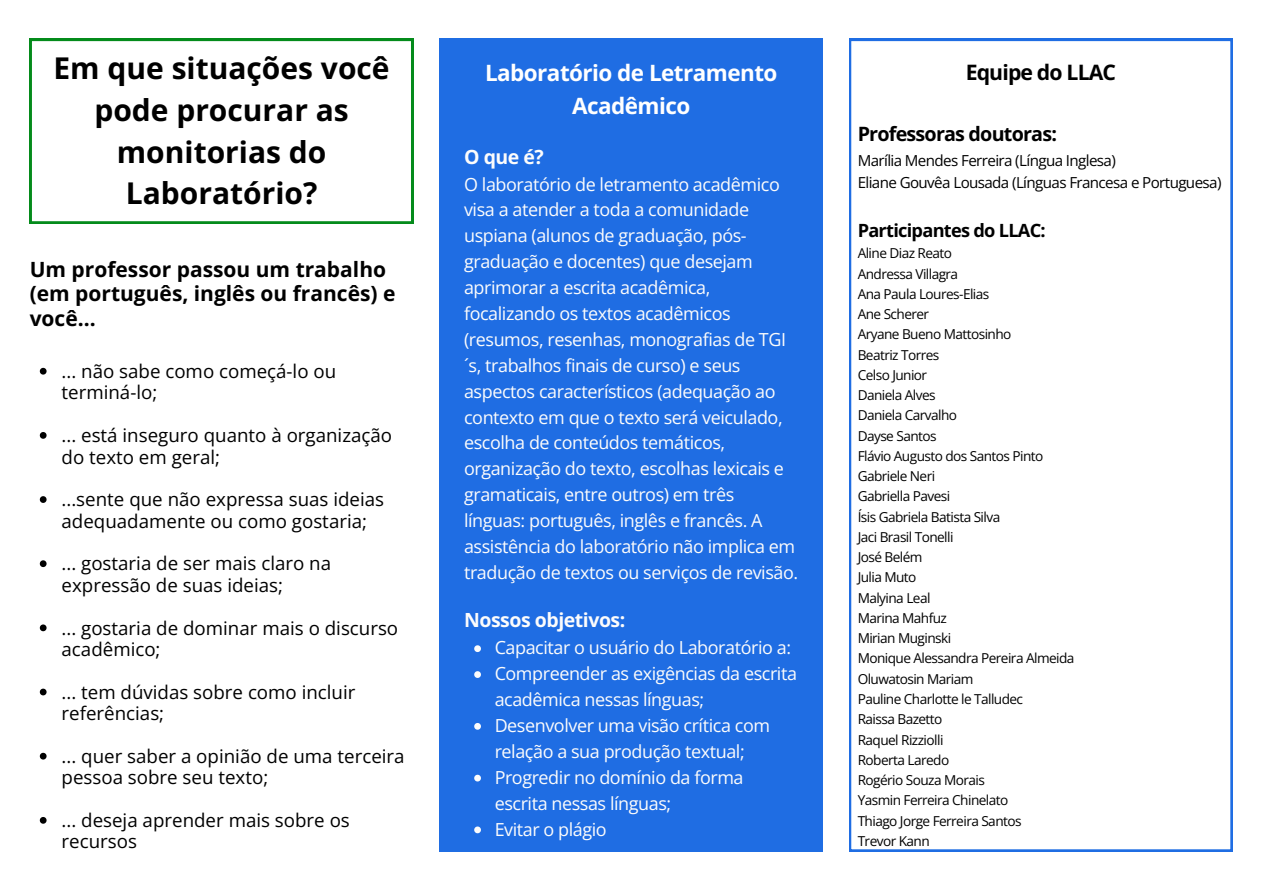
<style>
.page{position:relative;width:1263px;height:894px;background:#fff}
.page>*{position:absolute;margin:0;border:0;box-sizing:border-box;transform-origin:0 0}
.t1{font:700 30px/41.5px "Open Sans";color:#000;text-align:center}
.t2{font:700 22.5px/32.5px "Open Sans";letter-spacing:-.025em;color:#fff;text-align:center}
.t3{font:700 21.3px "Open Sans";letter-spacing:-.04em;color:#000}
.t4{font:700 21px/24.8px "Open Sans";color:#000}
.t5{font:700 19.8px "Open Sans";letter-spacing:-.04em;color:#000}
.t6{font:700 19.5px "Open Sans";letter-spacing:-.025em;color:#fcfcfc}
.t7{font:18.75px/21.3px "Open Sans";color:#000}
.t8{font:700 18.15px "Open Sans";letter-spacing:-.04em;color:#000}
.t9{font:18px/25.8px "Open Sans";letter-spacing:-.025em;color:#fcfcfc}
.t10{font:15.15px "Open Sans";letter-spacing:-.04em;color:#000}
.t11{font:13.65px "Open Sans";letter-spacing:-.04em;color:#000}
</style>
<div class="page">
<svg style="left:849px;top:39px;width:383px;height:812px"></svg>
<div style="left:439px;top:39px;width:384px;height:812px;background:#1f6de3"></div>
<svg style="left:30px;top:39px;width:383px;height:184px"></svg>
<svg style="left:474px;top:645px;width:7px;height:7px"></svg>
<svg style="left:474px;top:671px;width:7px;height:6px"></svg>
<svg style="left:474px;top:723px;width:7px;height:6px"></svg>
<svg style="left:474px;top:774px;width:7px;height:7px"></svg>
<svg style="left:474px;top:826px;width:7px;height:7px"></svg>
<svg style="left:40px;top:368px;width:7px;height:6px"></svg>
<svg style="left:40px;top:432px;width:7px;height:6px"></svg>
<svg style="left:40px;top:496px;width:7px;height:7px"></svg>
<svg style="left:40px;top:560px;width:7px;height:7px"></svg>
<svg style="left:40px;top:624px;width:7px;height:7px"></svg>
<svg style="left:40px;top:688px;width:7px;height:7px"></svg>
<svg style="left:40px;top:752px;width:7px;height:7px"></svg>
<svg style="left:40px;top:817px;width:7px;height:6px"></svg>
<p class="t1" style="left:53px;top:47px;width:338px">Em que situações você pode procurar as monitorias do<br>Laboratório?</p>
<p class="t4" style="left:30px;top:256px;width:367px">Um professor passou um trabalho (em português, inglês ou francês) e você...</p>
<p class="t7" style="left:62px;top:360px;width:276px">... não sabe como começá-lo ou terminá-lo;</p>
<p class="t7" style="left:62px;top:424px;width:332px">... está inseguro quanto à organização do texto em geral;</p>
<p class="t7" style="left:62px;top:488px;width:324px">...sente que não expressa suas ideias adequadamente ou como gostaria;</p>
<p class="t7" style="left:62px;top:552px;width:271px">... gostaria de ser mais claro na expressão de suas ideias;</p>
<p class="t7" style="left:62px;top:616px;width:338px">... gostaria de dominar mais o discurso acadêmico;</p>
<p class="t7" style="left:62px;top:680px;width:295px">... tem dúvidas sobre como incluir referências;</p>
<p class="t7" style="left:62px;top:744px;width:345px">... quer saber a opinião de uma terceira pessoa sobre seu texto;</p>
<p class="t7" style="left:62px;top:808px;width:290px">... deseja aprender mais sobre os recursos</p>
<p class="t2" style="left:485px;top:56px;width:294px">Laboratório de Letramento<br>Acadêmico</p>
<p class="t6" style="left:464px;top:143px;width:81px">O que é?</p>
<p class="t9" style="left:464px;top:171px;width:336px">O laboratório de letramento acadêmico visa a atender a toda a comunidade uspiana (alunos de graduação, pós&shy;graduação e docentes) que desejam aprimorar a escrita acadêmica, focalizando os textos acadêmicos (resumos, resenhas, monografias de TGI ´s, trabalhos finais de curso) e seus aspectos característicos (adequação ao contexto em que o texto será veiculado, escolha de conteúdos temáticos, organização do texto, escolhas lexicais e gramaticais, entre outros) em três línguas: português, inglês e francês. A assistência do laboratório não implica em tradução de textos ou serviços de revisão.</p>
<p class="t6" style="left:464px;top:606px;width:163px">Nossos objetivos:</p>
<p class="t9" style="left:495px;top:634px;width:298px">Capacitar o usuário do Laboratório a:</p>
<p class="t9" style="left:495px;top:660px;width:304px">Compreender as exigências da escrita acadêmica nessas línguas;</p>
<p class="t9" style="left:495px;top:711px;width:277px">Desenvolver uma visão crítica com relação a sua produção textual;</p>
<p class="t9" style="left:495px;top:763px;width:250px">Progredir no domínio da forma escrita nessas línguas;</p>
<p class="t9" style="left:495px;top:815px;width:114px">Evitar o plágio</p>
<p class="t3" style="left:966px;top:58px;width:152px">Equipe do LLAC</p>
<p class="t5" style="left:858px;top:120px;width:201px">Professoras doutoras:</p>
<p class="t10" style="left:858px;top:150px;width:260px">Marília Mendes Ferreira (Língua Inglesa)</p>
<p class="t10" style="left:858px;top:172px;width:365px">Eliane Gouvêa Lousada (Línguas Francesa e Portuguesa)</p>
<p class="t8" style="left:858px;top:217px;width:190px">Participantes do LLAC:</p>
<p class="t11" style="left:858px;top:243px;width:96px">Aline Diaz Reato</p>
<p class="t11" style="left:858px;top:264px;width:102px">Andressa Villagra</p>
<p class="t11" style="left:858px;top:284px;width:133px">Ana Paula Loures-Elias</p>
<p class="t11" style="left:858px;top:304px;width:73px">Ane Scherer</p>
<p class="t11" style="left:858px;top:324px;width:155px">Aryane Bueno Mattosinho</p>
<p class="t11" style="left:858px;top:345px;width:83px">Beatriz Torres</p>
<p class="t11" style="left:858px;top:365px;width:71px">Celso Junior</p>
<p class="t11" style="left:858px;top:385px;width:79px">Daniela Alves</p>
<p class="t11" style="left:858px;top:405px;width:101px">Daniela Carvalho</p>
<p class="t11" style="left:858px;top:426px;width:80px">Dayse Santos</p>
<p class="t11" style="left:858px;top:446px;width:187px">Flávio Augusto dos Santos Pinto</p>
<p class="t11" style="left:858px;top:466px;width:79px">Gabriele Neri</p>
<p class="t11" style="left:858px;top:486px;width:94px">Gabriella Pavesi</p>
<p class="t11" style="left:858px;top:507px;width:144px">Ísis Gabriela Batista Silva</p>
<p class="t11" style="left:858px;top:527px;width:97px">Jaci Brasil Tonelli</p>
<p class="t11" style="left:858px;top:547px;width:66px">José Belém</p>
<p class="t11" style="left:858px;top:567px;width:60px">Julia Muto</p>
<p class="t11" style="left:858px;top:588px;width:74px">Malyina Leal</p>
<p class="t11" style="left:858px;top:608px;width:91px">Marina Mahfuz</p>
<p class="t11" style="left:858px;top:628px;width:95px">Mirian Muginski</p>
<p class="t11" style="left:858px;top:648px;width:218px">Monique Alessandra Pereira Almeida</p>
<p class="t11" style="left:858px;top:669px;width:117px">Oluwatosin Mariam</p>
<p class="t11" style="left:858px;top:689px;width:167px">Pauline Charlotte le Talludec</p>
<p class="t11" style="left:858px;top:709px;width:86px">Raissa Bazetto</p>
<p class="t11" style="left:858px;top:729px;width:87px">Raquel Rizziolli</p>
<p class="t11" style="left:858px;top:750px;width:93px">Roberta Laredo</p>
<p class="t11" style="left:858px;top:770px;width:129px">Rogério Souza Morais</p>
<p class="t11" style="left:858px;top:790px;width:152px">Yasmin Ferreira Chinelato</p>
<p class="t11" style="left:858px;top:810px;width:165px">Thiago Jorge Ferreira Santos</p>
<p class="t11" style="left:858px;top:831px;width:74px">Trevor Kann</p>
</div>
